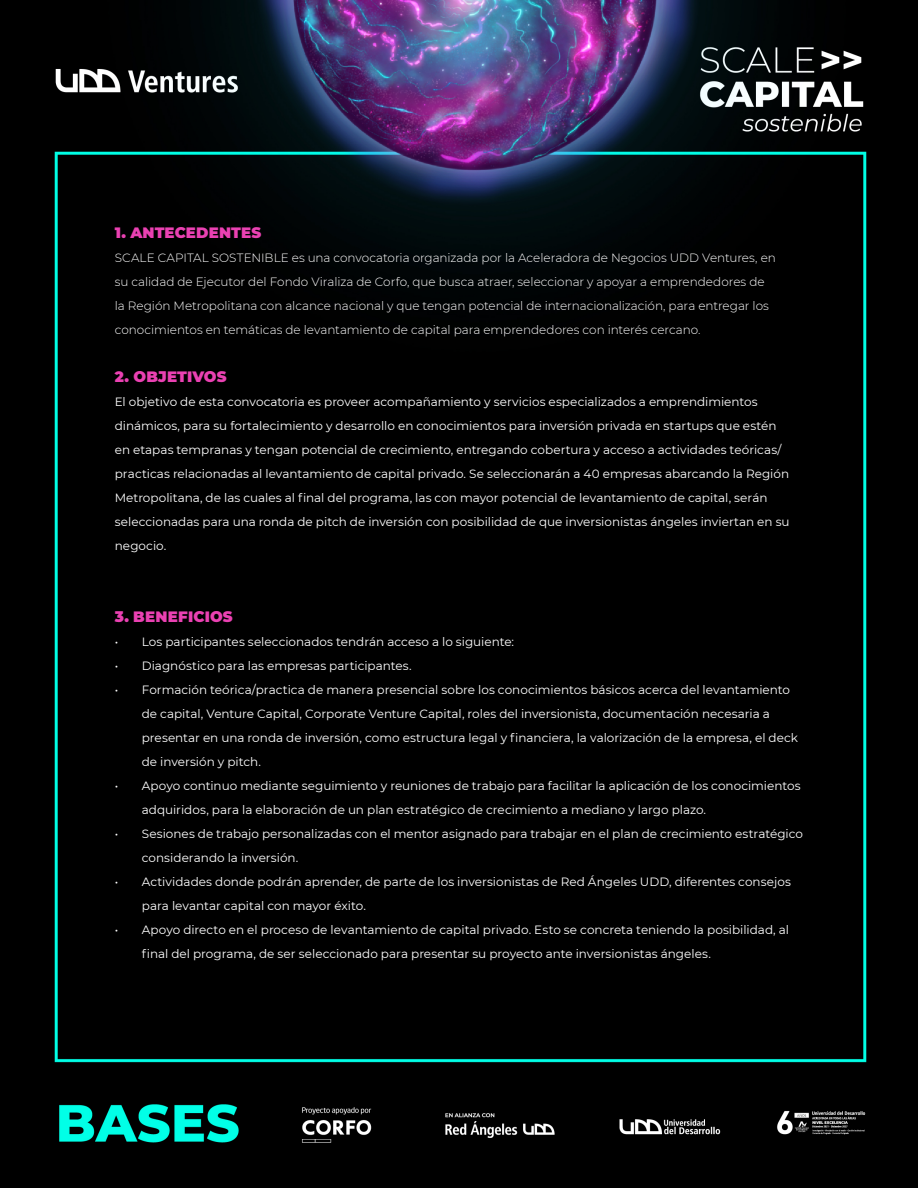
<style>
.page{position:relative;width:918px;height:1188px;background:#fff}
.page>*{position:absolute;margin:0;border:0;box-sizing:border-box;transform-origin:0 0}
.t1{font:900 15px "Montserrat";letter-spacing:.01em;color:#ea41b2}
.t2{font:12px/24px "Montserrat";color:#fff}
.t3{font:300 12px/24px "Montserrat";color:#fff}
</style>
<div class="page">
<img style="left:0;top:0;width:918px;height:1188px">
<p class="t1" style="left:115px;top:222px;width:148px">1. ANTECEDENTES</p>
<p class="t3" style="left:115px;top:245px;width:663px">SCALE CAPITAL SOSTENIBLE es una convocatoria organizada por la Aceleradora de Negocios UDD Ventures, en su calidad de Ejecutor del Fondo Viraliza de Corfo, que busca atraer, seleccionar y apoyar a emprendedores de la Región Metropolitana con alcance nacional y que tengan potencial de internacionalización, para entregar los conocimientos en temáticas de levantamiento de capital para emprendedores con interés cercano.</p>
<p class="t1" style="left:115px;top:366px;width:113px">2. OBJETIVOS</p>
<p class="t2" style="left:115px;top:389px;width:676px">El objetivo de esta convocatoria es proveer acompañamiento y servicios especializados a emprendimientos dinámicos, para su fortalecimiento y desarrollo en conocimientos para inversión privada en startups que estén en etapas tempranas y tengan potencial de crecimiento, entregando cobertura y acceso a actividades teóricas/ practicas relacionadas al levantamiento de capital privado. Se seleccionarán a 40 empresas abarcando la Región Metropolitana, de las cuales al final del programa, las con mayor potencial de levantamiento de capital, serán seleccionadas para una ronda de pitch de inversión con posibilidad de que inversionistas ángeles inviertan en su negocio.</p>
<p class="t1" style="left:115px;top:606px;width:119px">3. BENEFICIOS</p>
<p class="t2" style="left:115px;top:629px;width:401px">• Los participantes seleccionados tendrán acceso a lo siguiente:</p>
<p class="t2" style="left:115px;top:653px;width:298px">• Diagnóstico para las empresas participantes.</p>
<p class="t2" style="left:142px;top:677px;width:658px;text-indent:-27px">• Formación teórica/practica de manera presencial sobre los conocimientos básicos acerca del levantamiento de capital, Venture Capital, Corporate Venture Capital, roles del inversionista, documentación necesaria a presentar en una ronda de inversión, como estructura legal y financiera, la valorización de la empresa, el deck de inversión y pitch.</p>
<p class="t2" style="left:142px;top:773px;width:660px;text-indent:-27px">• Apoyo continuo mediante seguimiento y reuniones de trabajo para facilitar la aplicación de los conocimientos adquiridos, para la elaboración de un plan estratégico de crecimiento a mediano y largo plazo.</p>
<p class="t2" style="left:142px;top:821px;width:663px;text-indent:-27px">• Sesiones de trabajo personalizadas con el mentor asignado para trabajar en el plan de crecimiento estratégico considerando la inversión.</p>
<p class="t2" style="left:142px;top:869px;width:651px;text-indent:-27px">• Actividades donde podrán aprender, de parte de los inversionistas de Red Ángeles UDD, diferentes consejos para levantar capital con mayor éxito.</p>
<p class="t2" style="left:142px;top:917px;width:649px;text-indent:-27px">• Apoyo directo en el proceso de levantamiento de capital privado. Esto se concreta teniendo la posibilidad, al final del programa, de ser seleccionado para presentar su proyecto ante inversionistas ángeles.</p>
</div>
